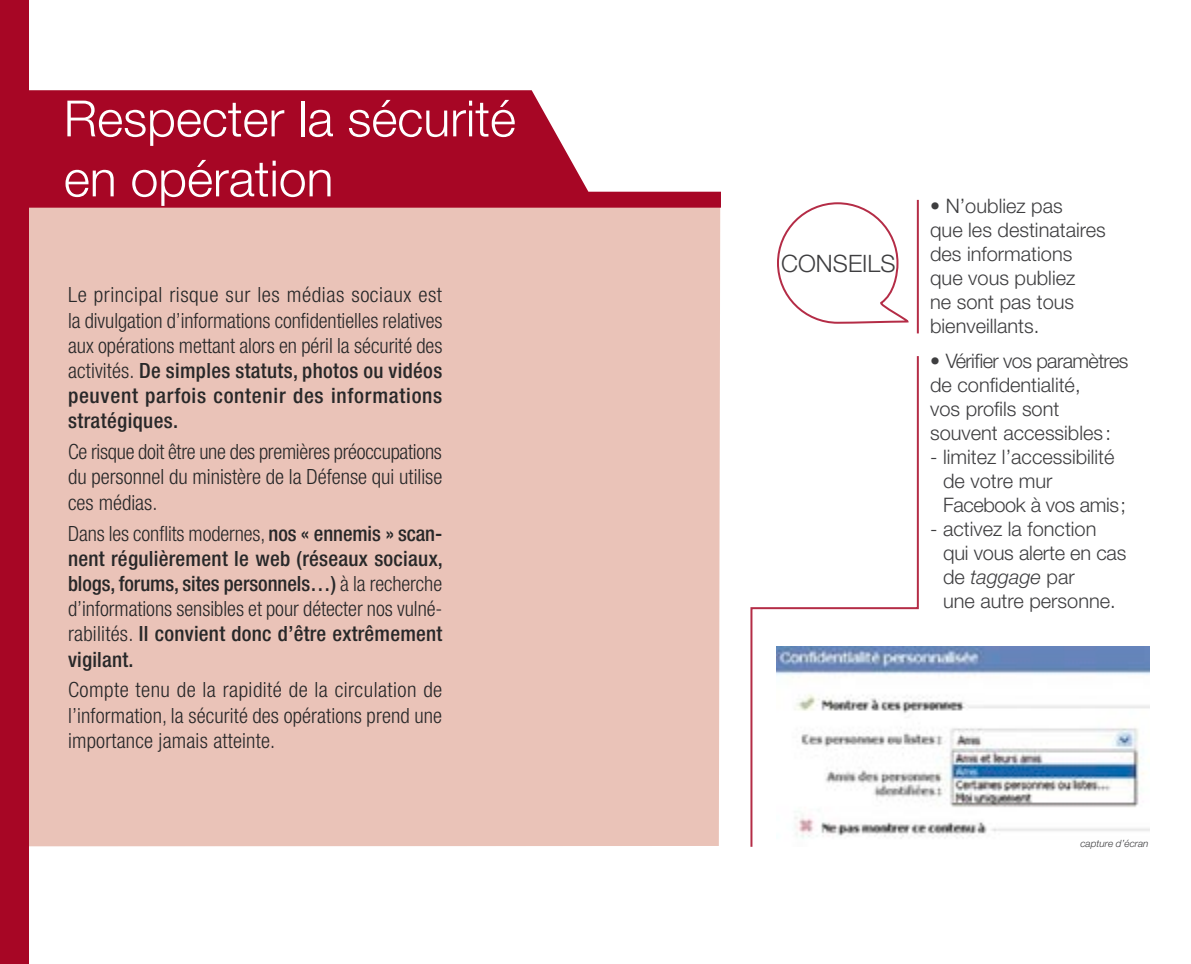
<style>
.page{position:relative;width:1191px;height:964px;background:#fff}
.page>*{position:absolute;margin:0;border:0;box-sizing:border-box;transform-origin:0 0}
.t1{font:300 50px/60px "Helvetica Neue LT Std";color:#fff}
.t2{font:300 24px "Helvetica Neue LT Std";color:#3e3e40}
.t3{font:300 condensed 21px/25.2px "Helvetica Neue LT Std";color:#282829;text-align:justify}
.t4{font:500 condensed 21px/25.2px "Helvetica Neue LT Std";letter-spacing:.01em;color:#282829;text-align:justify}
.t5{font:300 20px/24px "Helvetica Neue LT Std";color:#3e3e40}
.t6{font:italic 300 10px "Helvetica Neue LT Std";color:#3e3e40}
.s1{font-weight:500}
.s2{font-weight:300}
.s3{font-style:italic}
</style>
<div class="page">
<div style="left:28px;top:208px;width:692px;height:638px;background:#eac3b8"></div>
<svg style="left:777px;top:202px;width:132px;height:122px"></svg>
<hr style="left:917px;top:200px;width:2px;height:133px;background:#a70625">
<svg style="left:750px;top:356px;width:169px;height:491px"></svg>
<div style="left:0;top:0;width:28px;height:964px;background:#a70625"></div>
<img style="left:776px;top:646px;width:373px;height:200px">
<svg style="left:28px;top:90px;width:693px;height:118px;fill:#a70625"></svg>
<h1 class="t1" style="left:64px;top:88px;width:454px">Respecter la sécurité en opération</h1>
<p class="t3" style="left:68px;top:282px;width:376px">Le principal risque sur les médias sociaux est la divulgation d’informations confidentielles relatives aux opérations mettant alors en péril la sécurité des activités. <span class="s1">De simples statuts, photos ou vidéos peuvent parfois contenir des informations stratégiques.</span></p>
<p class="t3" style="left:68px;top:439px;width:376px">Ce risque doit être une des premières préoccupations du personnel du ministère de la Défense qui utilise ces médias.</p>
<p class="t4" style="left:68px;top:520px;width:376px"><span class="s2">Dans les conflits modernes,</span> nos « ennemis » scan&shy;nent régulièrement le web (réseaux sociaux, blogs, forums, sites personnels…) <span class="s2">à la recherche d’informations sensibles et pour détecter nos vulné&shy;rabilités.</span> Il convient donc d’être extrêmement vigilant.</p>
<p class="t3" style="left:68px;top:677px;width:376px">Compte tenu de la rapidité de la circulation de l’information, la sécurité des opérations prend une importance jamais atteinte.</p>
<p class="t2" style="left:781px;top:249px;width:112px">Conseils</p>
<p class="t5" style="left:930px;top:193px;width:177px">• N’oubliez pas<br>que les destinataires des informations que vous publiez<br>ne sont pas tous bienveillants.</p>
<p class="t5" style="left:930px;top:348px;width:200px">• Vérifier vos paramètres de confidentialité,<br>vos profils sont souvent accessibles:</p>
<p class="t5" style="left:943px;top:444px;width:185px;text-indent:-13px">- limitez l’accessibilité de votre mur<br>Facebook à vos amis;</p>
<p class="t5" style="left:943px;top:516px;width:185px;text-indent:-13px">- activez la fonction qui vous alerte en cas de <span class="s3">taggage</span> par<br>une autre personne.</p>
<p class="t6" style="left:1080px;top:837px;width:70px">capture d’écran</p>
</div>
